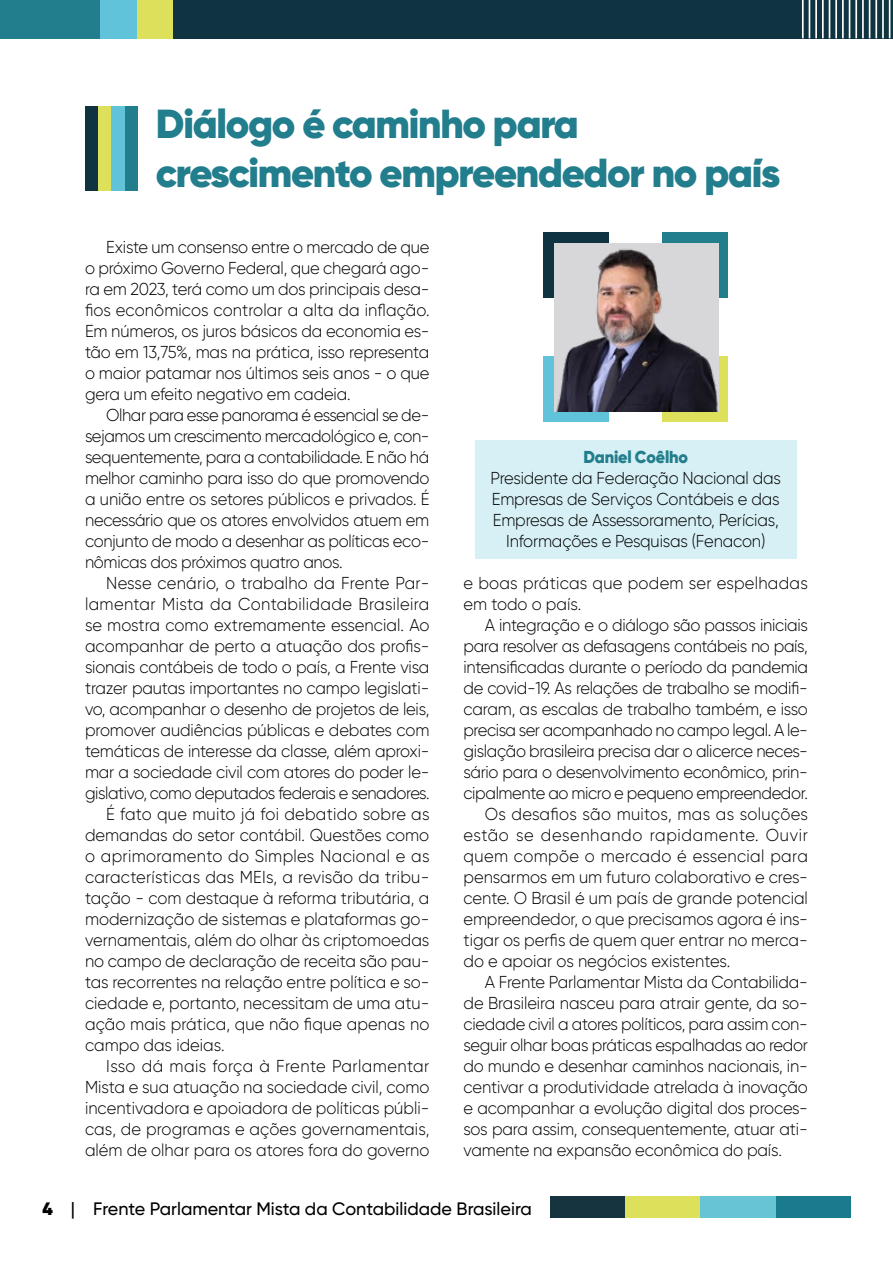
<style>
.page{position:relative;width:893px;height:1263px;background:#fff}
.page>*{position:absolute;margin:0;border:0;box-sizing:border-box;transform-origin:0 0}
.Título{font:900 40.5px/48.6px "Gilroy";letter-spacing:-.03em;color:#227d8d}
.t1{font:500 18px "Gilroy";color:#000}
.Texto{font:300 17.25px/21px "Gilroy";letter-spacing:-.01em;color:#000;text-align:justify;scale:.95 1}
.Texto-2{font:300 17.25px/21px "Gilroy";letter-spacing:.015em;color:#000;scale:.95 1}
.Texto-3{font:900 17.25px "Gilroy";letter-spacing:-.01em;color:#227d8d;scale:.95 1}
.s1{font-weight:900}
</style>
<div class="page">
<div style="left:172px;top:0;width:721px;height:38px;background:#0f3340"></div>
<div style="left:0;top:0;width:100px;height:38px;background:#227d8d"></div>
<div style="left:136px;top:0;width:36px;height:38px;background:#dde05b"></div>
<div style="left:100px;top:0;width:36px;height:38px;background:#61c3d9"></div>
<svg style="left:802px;top:0;width:88px;height:38px"></svg>
<div style="left:550px;top:1197px;width:75px;height:21px;background:#163340"></div>
<div style="left:776px;top:1197px;width:75px;height:21px;background:#1a7a8e"></div>
<div style="left:625px;top:1197px;width:75px;height:21px;background:#dde05b"></div>
<div style="left:700px;top:1197px;width:76px;height:21px;background:#66c4d5"></div>
<div style="left:475px;top:440px;width:321px;height:119px;background:#d7f0f5"></div>
<div style="left:85px;top:106px;width:13px;height:85px;background:#0f3340"></div>
<div style="left:125px;top:106px;width:13px;height:85px;background:#227d8d"></div>
<div style="left:98px;top:106px;width:14px;height:85px;background:#dde05b"></div>
<div style="left:112px;top:106px;width:13px;height:85px;background:#61c3d9"></div>
<div style="left:544px;top:357px;width:65px;height:65px;background:#61c3d9"></div>
<div style="left:662px;top:232px;width:66px;height:66px;background:#227d8d"></div>
<div style="left:662px;top:357px;width:66px;height:65px;background:#dde05b"></div>
<div style="left:544px;top:232px;width:65px;height:66px;background:#0f3340"></div>
<img style="left:554px;top:243px;width:164px;height:169px">
<p class="Título" style="left:156px;top:100px;width:626px">Diálogo é caminho para crescimento empreendedor no país</p>
<p class="Texto" style="left:85px;top:237px;width:364px;text-indent:21px">Existe um consenso entre o mercado de que o próximo Governo Federal, que chegará ago&shy;ra em 2023, terá como um dos principais desa&shy;fios econômicos controlar a alta da inflação.<br>Em números, os juros básicos da economia es&shy;tão em 13,75%, mas na prática, isso representa o maior patamar nos últimos seis anos - o que gera um efeito negativo em cadeia.</p>
<p class="Texto" style="left:85px;top:405px;width:364px;text-indent:21px">Olhar para esse panorama é essencial se de&shy;sejamos um crescimento mercadológico e, con&shy;sequentemente, para a contabilidade. E não há melhor caminho para isso do que promovendo a união entre os setores públicos e privados. É necessário que os atores envolvidos atuem em conjunto de modo a desenhar as políticas eco&shy;nômicas dos próximos quatro anos.</p>
<p class="Texto" style="left:85px;top:573px;width:364px;text-indent:21px">Nesse cenário, o trabalho da Frente Par&shy;lamentar Mista da Contabilidade Brasileira se mostra como extremamente essencial. Ao acompanhar de perto a atuação dos profis&shy;sionais contábeis de todo o país, a Frente visa trazer pautas importantes no campo legislati&shy;vo, acompanhar o desenho de projetos de leis, promover audiências públicas e debates com temáticas de interesse da classe, além aproxi&shy;mar a sociedade civil com atores do poder le&shy;gislativo, como deputados federais e senadores.</p>
<p class="Texto" style="left:85px;top:804px;width:364px;text-indent:21px">É fato que muito já foi debatido sobre as demandas do setor contábil. Questões como o aprimoramento do Simples Nacional e as características das MEIs, a revisão da tribu&shy;tação - com destaque à reforma tributária, a modernização de sistemas e plataformas go&shy;vernamentais, além do olhar às criptomoedas no campo de declaração de receita são pau&shy;tas recorrentes na relação entre política e so&shy;ciedade e, portanto, necessitam de uma atu&shy;ação mais prática, que não fique apenas no campo das ideias.</p>
<p class="Texto" style="left:85px;top:1056px;width:364px;text-indent:21px">Isso dá mais força à Frente Parlamentar Mista e sua atuação na sociedade civil, como incentivadora e apoiadora de políticas públi&shy;cas, de programas e ações governamentais, além de olhar para os atores fora do governo</p>
<p class="Texto-3" style="left:583px;top:446px;width:112px">Daniel Coêlho</p>
<p class="Texto" style="left:490px;top:468px;width:307px;text-align:center">Presidente da Federação Nacional das Empresas de Serviços Contábeis e das Empresas de Assessoramento, Perícias, Informações e Pesquisas (Fenacon)</p>
<p class="Texto-2" style="left:463px;top:573px;width:364px">e boas práticas que podem ser espelhadas em todo o país.</p>
<p class="Texto" style="left:463px;top:615px;width:364px;text-indent:21px">A integração e o diálogo são passos iniciais para resolver as defasagens contábeis no país, intensificadas durante o período da pandemia de covid-19. As relações de trabalho se modifi&shy;caram, as escalas de trabalho também, e isso precisa ser acompanhado no campo legal. A le&shy;gislação brasileira precisa dar o alicerce neces&shy;sário para o desenvolvimento econômico, prin&shy;cipalmente ao micro e pequeno empreendedor.</p>
<p class="Texto" style="left:463px;top:804px;width:364px;text-indent:21px">Os desafios são muitos, mas as soluções estão se desenhando rapidamente. Ouvir quem compõe o mercado é essencial para pensarmos em um futuro colaborativo e cres&shy;cente. O Brasil é um país de grande potencial empreendedor, o que precisamos agora é ins&shy;tigar os perfis de quem quer entrar no merca&shy;do e apoiar os negócios existentes.</p>
<p class="Texto" style="left:463px;top:972px;width:364px;text-indent:21px">A Frente Parlamentar Mista da Contabilida&shy;de Brasileira nasceu para atrair gente, da so&shy;ciedade civil a atores políticos, para assim con&shy;seguir olhar boas práticas espalhadas ao redor do mundo e desenhar caminhos nacionais, in&shy;centivar a produtividade atrelada à inovação e acompanhar a evolução digital dos proces&shy;sos para assim, consequentemente, atuar ati&shy;vamente na expansão econômica do país.</p>
<p class="t1" style="left:43px;top:1197px;width:491px"><span class="s1">4</span> | Frente Parlamentar Mista da Contabilidade Brasileira</p>
</div>
